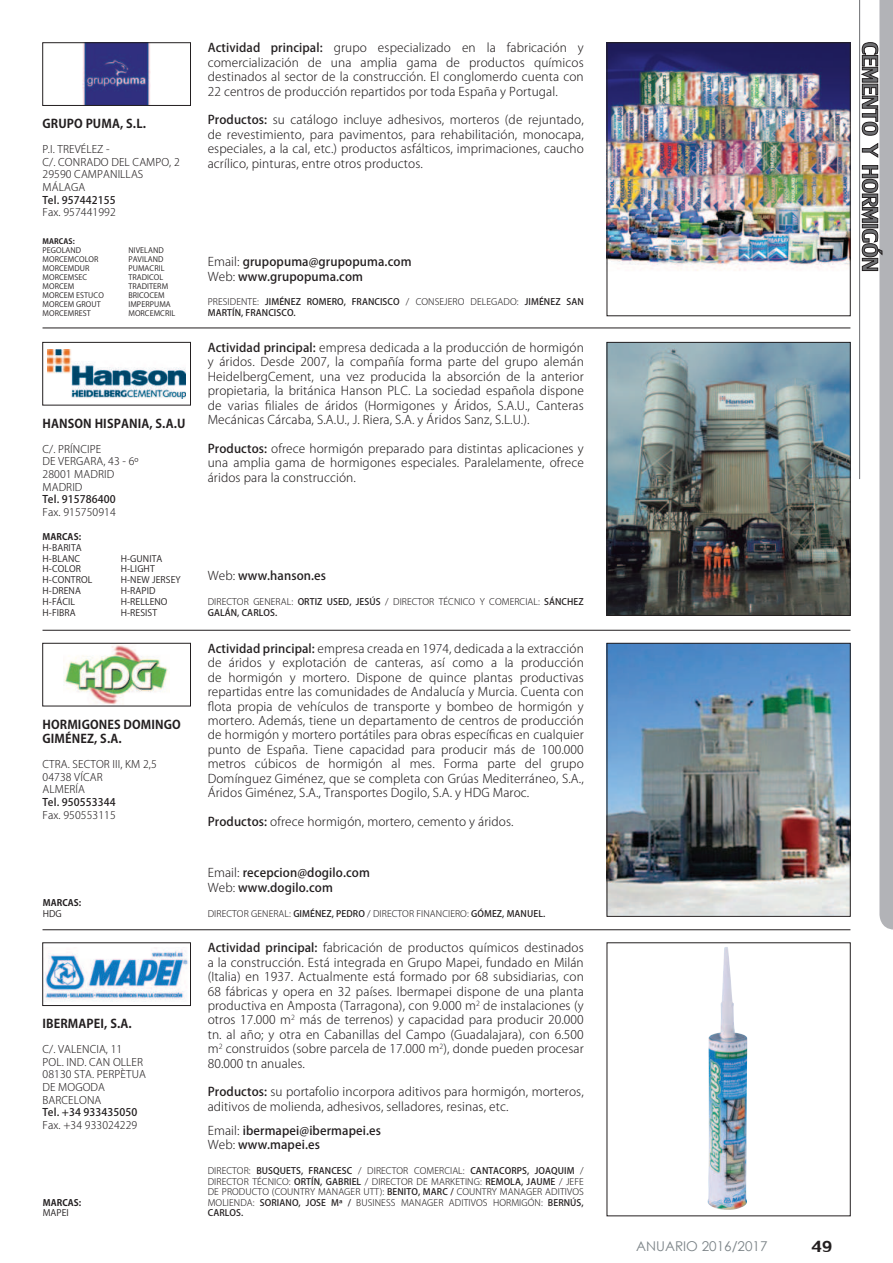
<style>
.page{position:relative;width:893px;height:1263px;background:#fff}
.page>*{position:absolute;margin:0;border:0;box-sizing:border-box;transform-origin:0 0}
.t1{font:24px "Lily UPC";color:#231f20}
.t2{font:13.5px "Century Gothic";color:#7b8387}
.t3{font:300 12px/14.4px "Koz Go Pro";letter-spacing:.01em;color:#231f20;text-align:justify}
.t4{font:500 12px/14.4px "Koz Go Pro";letter-spacing:.01em;color:#231f20}
.t5{font:700 12px/14.4px "Koz Go Pro";letter-spacing:.01em;color:#231f20}
.t6{font:300 10.5px/12.6px "Koz Go Pro";letter-spacing:.01em;color:#231f20}
.t7{font:500 10.5px "Koz Go Pro";letter-spacing:.01em;color:#231f20}
.t8{font:300 9px/10.5px "Koz Go Pro";letter-spacing:.01em;color:#231f20;text-align:justify}
.t9{font:9px/10.8px "Koz Go Pro";letter-spacing:.01em;color:#231f20}
.t10{font:500 9px/10.5px "Koz Go Pro";letter-spacing:.01em;color:#231f20}
.t11{font:700 9px "Koz Go Pro";letter-spacing:.01em;color:#231f20}
.t12{font:7.5px/9px "Koz Go Pro";letter-spacing:.01em;color:#231f20}
.t13{font:700 7.5px "Koz Go Pro";letter-spacing:.01em;color:#231f20}
.s1{font-weight:500}
.s2{font-weight:300}
</style>
<div class="page">
<hr style="left:43px;top:328px;width:807px;height:1px;background:#231f20">
<hr style="left:43px;top:630px;width:807px;height:1px;background:#231f20">
<hr style="left:43px;top:929px;width:807px;height:1px;background:#231f20">
<img style="left:609px;top:645px;width:239px;height:269px">
<div style="left:607px;top:643px;width:243px;height:273px;border:1px solid #231f20"></div>
<img style="left:64px;top:645px;width:105px;height:59px">
<div style="left:43px;top:643px;width:148px;height:63px;border:1px solid #231f20"></div>
<img style="left:707px;top:947px;width:40px;height:263px">
<img style="left:45px;top:947px;width:143px;height:54px">
<div style="left:43px;top:942px;width:148px;height:64px;border:1px solid #231f20"></div>
<img style="left:609px;top:45px;width:239px;height:226px">
<div style="left:607px;top:43px;width:243px;height:273px;border:1px solid #231f20"></div>
<img style="left:83px;top:45px;width:68px;height:59px">
<div style="left:43px;top:43px;width:148px;height:63px;border:1px solid #231f20"></div>
<img style="left:609px;top:344px;width:239px;height:270px">
<div style="left:607px;top:342px;width:243px;height:274px;border:1px solid #231f20"></div>
<img style="left:47px;top:349px;width:139px;height:49px">
<div style="left:43px;top:342px;width:148px;height:63px;border:1px solid #231f20"></div>
<svg style="left:862px;top:0;width:31px;height:929px"></svg>
<hr style="left:859px;top:0;width:1px;height:479px;background:#6d6e71">
<p class="t5" style="left:43px;top:117px;width:105px">GRUPO PUMA, S.L.</p>
<p class="t6" style="left:43px;top:143px;width:139px">P.I. TREVÉLEZ -<br>C/. CONRADO DEL CAMPO, 2<br>29590 CAMPANILLAS<br>MÁLAGA</p>
<p class="t7" style="left:43px;top:193px;width:75px">Tel. 957442155</p>
<p class="t6" style="left:43px;top:206px;width:75px">Fax. 957441992</p>
<p class="t13" style="left:43px;top:236px;width:34px">MARCAS:</p>
<p class="t12" style="left:43px;top:246px;width:63px">PEGOLAND<br>MORCEMCOLOR<br>MORCEMDUR<br>MORCEMSEC<br>MORCEM<br>MORCEM ESTUCO<br>MORCEM GROUT<br>MORCEMREST</p>
<p class="t12" style="left:128px;top:246px;width:48px">NIVELAND<br>PAVILAND<br>PUMACRIL<br>TRADICOL<br>TRADITERM<br>BRICOCEM<br>IMPERPUMA<br>MORCEMCRIL</p>
<p class="t5" style="left:43px;top:417px;width:144px">HANSON HISPANIA, S.A.U</p>
<p class="t6" style="left:43px;top:443px;width:98px">C/. PRÍNCIPE<br>DE VERGARA, 43 - 6º<br>28001 MADRID<br>MADRID</p>
<p class="t7" style="left:43px;top:493px;width:75px">Tel. 915786400</p>
<p class="t6" style="left:43px;top:506px;width:75px">Fax. 915750914</p>
<p class="t11" style="left:43px;top:531px;width:40px">MARCAS:</p>
<p class="t9" style="left:43px;top:542px;width:51px">H-BARITA<br>H-BLANC<br>H-COLOR<br>H-CONTROL<br>H-DRENA<br>H-FÁCIL<br>H-FIBRA</p>
<p class="t9" style="left:121px;top:553px;width:61px">H-GUNITA<br>H-LIGHT<br>H-NEW JERSEY<br>H-RAPID<br>H-RELLENO<br>H-RESIST</p>
<p class="t5" style="left:43px;top:718px;width:140px">HORMIGONES DOMINGO<br>GIMÉNEZ, S.A.</p>
<p class="t6" style="left:43px;top:758px;width:116px">CTRA. SECTOR III, KM 2,5<br>04738 VÍCAR<br>ALMERÍA</p>
<p class="t7" style="left:43px;top:795px;width:75px">Tel. 950553344</p>
<p class="t6" style="left:43px;top:808px;width:75px">Fax. 950553115</p>
<p class="t11" style="left:43px;top:897px;width:40px">MARCAS:</p>
<p class="t9" style="left:43px;top:908px;width:21px">HDG</p>
<p class="t5" style="left:43px;top:1017px;width:91px">IBERMAPEI, S.A.</p>
<p class="t6" style="left:43px;top:1043px;width:105px">C/. VALENCIA, 11<br>POL. IND. CAN OLLER<br>08130 STA. PERPÈTUA<br>DE MOGODA<br>BARCELONA</p>
<p class="t7" style="left:43px;top:1106px;width:96px">Tel. +34 933435050</p>
<p class="t6" style="left:43px;top:1119px;width:96px">Fax. +34 933024229</p>
<p class="t11" style="left:43px;top:1196px;width:40px">MARCAS:</p>
<p class="t9" style="left:43px;top:1208px;width:28px">MAPEI</p>
<p class="t3" style="left:208px;top:41px;width:378px"><span class="s1">Actividad principal:</span> grupo especializado en la fabricación y comercialización de una amplia gama de productos químicos destinados al sector de la construcción. El conglomerdo cuenta con 22 centros de producción repartidos por toda España y Portugal.</p>
<p class="t3" style="left:208px;top:113px;width:378px"><span class="s1">Productos:</span> su catálogo incluye adhesivos, morteros (de rejuntado, de revestimiento, para pavimentos, para rehabilitación, monocapa, especiales, a la cal, etc.) productos asfálticos, imprimaciones, caucho acrílico, pinturas, entre otros productos.</p>
<p class="t4" style="left:208px;top:255px;width:205px"><span class="s2">Email:</span> grupopuma@grupopuma.com<br><span class="s2">Web:</span> www.grupopuma.com</p>
<p class="t10" style="left:208px;top:297px;width:378px"><span class="s2">PRESIDENTE:</span> JIMÉNEZ ROMERO, FRANCISCO <span class="s2">/ CONSEJERO DELEGADO:</span> JIMÉNEZ SAN<br>MARTÍN, FRANCISCO.</p>
<p class="t3" style="left:208px;top:340px;width:378px"><span class="s1">Actividad principal:</span> empresa dedicada a la producción de hormigón y áridos. Desde 2007, la compañía forma parte del grupo alemán HeidelbergCement, una vez producida la absorción de la anterior propietaria, la británica Hanson PLC. La sociedad española dispone de varias 昀椀liales de áridos (Hormigones y Áridos, S.A.U., Canteras Mecánicas Cárcaba, S.A.U., J. Riera, S.A. y Áridos Sanz, S.L.U.).</p>
<p class="t3" style="left:208px;top:441px;width:378px"><span class="s1">Productos:</span> ofrece hormigón preparado para distintas aplicaciones y una amplia gama de hormigones especiales. Paralelamente, ofrece áridos para la construcción.</p>
<p class="t4" style="left:208px;top:569px;width:120px"><span class="s2">Web:</span> www.hanson.es</p>
<p class="t8" style="left:208px;top:597px;width:378px">DIRECTOR GENERAL: <span class="s1">ORTIZ USED, JESÚS</span> / DIRECTOR TÉCNICO Y COMERCIAL: <span class="s1">SÁNCHEZ<br>GALÁN, CARLOS.</span></p>
<p class="t3" style="left:208px;top:641px;width:378px"><span class="s1">Actividad principal:</span> empresa creada en 1974, dedicada a la extracción de áridos y explotación de canteras, así como a la producción de hormigón y mortero. Dispone de quince plantas productivas repartidas entre las comunidades de Andalucía y Murcia. Cuenta con昀氀ota propia de vehículos de transporte y bombeo de hormigón y mortero. Además, tiene un departamento de centros de producción de hormigón y mortero portátiles para obras especí昀椀cas en cualquier punto de España. Tiene capacidad para producir más de 100.000 metros cúbicos de hormigón al mes. Forma parte del grupo Domínguez Giménez, que se completa con Grúas Mediterráneo, S.A., Áridos Giménez, S.A., Transportes Dogilo, S.A. y HDG Maroc.</p>
<p class="t3" style="left:208px;top:814px;width:307px"><span class="s1">Productos:</span> ofrece hormigón, mortero, cemento y áridos.</p>
<p class="t4" style="left:208px;top:866px;width:164px"><span class="s2">Email:</span> recepcion@dogilo.com<br><span class="s2">Web:</span> www.dogilo.com</p>
<p class="t8" style="left:208px;top:908px;width:339px">DIRECTOR GENERAL: <span class="s1">GIMÉNEZ, PEDRO</span> / DIRECTOR FINANCIERO: <span class="s1">GÓMEZ, MANUEL.</span></p>
<p class="t3" style="left:208px;top:941px;width:378px"><span class="s1">Actividad principal:</span> fabricación de productos químicos destinados a la construcción. Está integrada en Grupo Mapei, fundado en Milán (Italia) en 1937. Actualmente está formado por 68 subsidiarias, con 68 fábricas y opera en 32 países. Ibermapei dispone de una planta productiva en Amposta (Tarragona), con 9.000 m<sup>2</sup> de instalaciones (y otros 17.000 m<sup>2</sup> más de terrenos) y capacidad para producir 20.000 tn. al año; y otra en Cabanillas del Campo (Guadalajara), con 6.500 m<sup>2</sup> construidos (sobre parcela de 17.000 m<sup>2</sup>), donde pueden procesar 80.000 tn anuales.</p>
<p class="t3" style="left:208px;top:1085px;width:378px"><span class="s1">Productos:</span> su portafolio incorpora aditivos para hormigón, morteros, aditivos de molienda, adhesivos, selladores, resinas, etc.</p>
<p class="t4" style="left:208px;top:1124px;width:175px"><span class="s2">Email:</span> ibermapei@ibermapei.es<br><span class="s2">Web:</span> www.mapei.es</p>
<p class="t8" style="left:208px;top:1165px;width:378px">DIRECTOR: <span class="s1">BUSQUETS, FRANCESC</span> / DIRECTOR COMERCIAL: <span class="s1">CANTACORPS, JOAQUIM</span> / DIRECTOR TÉCNICO: <span class="s1">ORTÍN, GABRIEL</span> / DIRECTOR DE MARKETING: <span class="s1">REMOLA, JAUME</span> / JEFE DE PRODUCTO (COUNTRY MANAGER UTT): <span class="s1">BENITO, MARC /</span> COUNTRY MANAGER ADITIVOS MOLIENDA: <span class="s1">SORIANO, JOSE Mª /</span> BUSINESS MANAGER ADITIVOS HORMIGÓN: <span class="s1">BERNÚS, CARLOS.</span></p>
<p class="t2" style="left:636px;top:1241px;width:133px">ANUARIO 2016/2017</p>
<h1 class="t1" style="left:811px;top:1229px;width:23px">49</h1>
</div>
